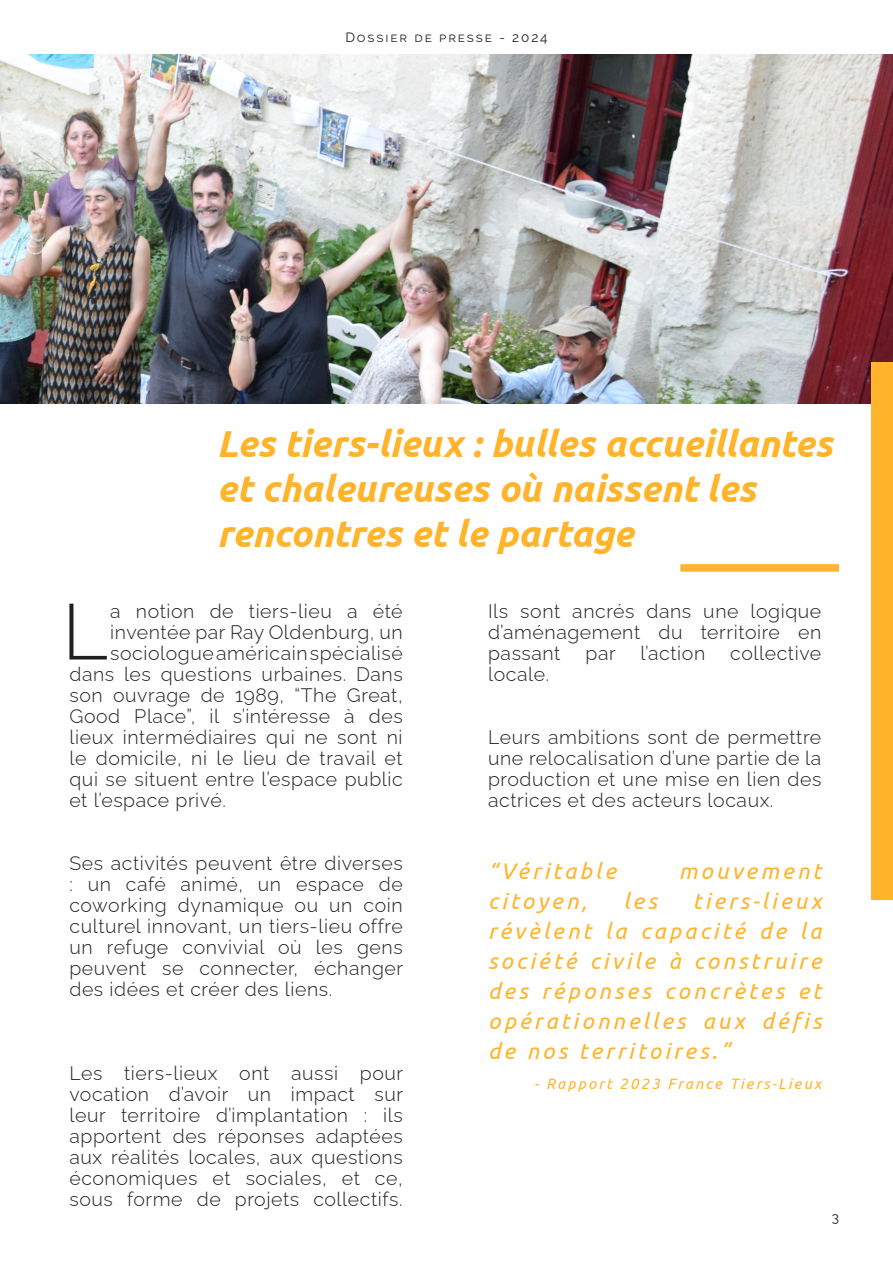
<style>
.page{position:relative;width:893px;height:1263px;background:#fff}
.page>*{position:absolute;margin:0;border:0;box-sizing:border-box;transform-origin:0 0}
.Corps_de_texte{font:100 78.6px "Raleway";color:#231f20}
.Titre_de_page{font:italic 700 37.5px/45px "Ubuntu";color:#ffb42b}
.Citation{font:italic 22.5px/30px "Ubuntu";letter-spacing:.14em;color:#ffb42b;text-align:justify}
.Corps_de_texte-2{font:100 19.5px/21px "Raleway";letter-spacing:.03em;color:#231f20;text-align:justify}
.Source_citation{font:italic 15px "Ubuntu";letter-spacing:.14em;color:#ffb42b}
.t1{font:100 13.5px "Raleway";letter-spacing:.14em;color:#231f20}
</style>
<div class="page">
<div style="left:872px;top:363px;width:21px;height:537px;background:#ffb42b"></div>
<img style="left:0;top:54px;width:893px;height:350px">
<div style="left:680px;top:564px;width:159px;height:8px;background:#ffb42b"></div>
<div style="left:872px;top:363px;width:21px;height:141px;background:#ffb42b"></div>
<p class="t1" style="left:345px;top:27px;width:204px">Dossier de presse - 2024</p>
<p class="Titre_de_page" style="left:217px;top:421px;width:617px">Les tiers-lieux : bulles accueillantes et chaleureuses où naissent les rencontres et le partage</p>
<p class="Corps_de_texte" style="left:62px;top:569px;width:47px">L</p>
<p class="Corps_de_texte-2" style="left:110px;top:598px;width:294px">a notion de tiers-lieu a été</p>
<p class="Corps_de_texte-2" style="left:110px;top:619px;width:294px">inventée par Ray Oldenburg, un</p>
<p class="Corps_de_texte-2" style="left:110px;top:640px;width:294px">sociologue américain spécialisé</p>
<p class="Corps_de_texte-2" style="left:69px;top:661px;width:335px">dans les questions urbaines. Dans</p>
<p class="Corps_de_texte-2" style="left:69px;top:682px;width:335px">son ouvrage de 1989, “The Great,</p>
<p class="Corps_de_texte-2" style="left:69px;top:703px;width:335px">Good Place”, il s’intéresse à des</p>
<p class="Corps_de_texte-2" style="left:69px;top:724px;width:335px">lieux intermédiaires qui ne sont ni</p>
<p class="Corps_de_texte-2" style="left:69px;top:745px;width:335px">le domicile, ni le lieu de travail et</p>
<p class="Corps_de_texte-2" style="left:69px;top:766px;width:335px">qui se situent entre l’espace public</p>
<p class="Corps_de_texte-2" style="left:69px;top:787px;width:158px">et l’espace privé.</p>
<p class="Corps_de_texte-2" style="left:69px;top:850px;width:335px">Ses activités peuvent être diverses : un café animé, un espace de coworking dynamique ou un coin culturel innovant, un tiers-lieu offre un refuge convivial où les gens peuvent se connecter, échanger des idées et créer des liens.</p>
<p class="Corps_de_texte-2" style="left:69px;top:1060px;width:335px">Les tiers-lieux ont aussi pour vocation d’avoir un impact sur leur territoire d’implantation : ils apportent des réponses adaptées aux réalités locales, aux questions économiques et sociales, et ce, sous forme de projets collectifs.</p>
<p class="Corps_de_texte-2" style="left:488px;top:598px;width:335px">Ils sont ancrés dans une logique d’aménagement du territoire en passant</p>
<p class="Corps_de_texte-2" style="left:586px;top:640px;width:32px">par</p>
<p class="Corps_de_texte-2" style="left:640px;top:640px;width:66px">l’action</p>
<p class="Corps_de_texte-2" style="left:730px;top:640px;width:93px">collective</p>
<p class="Corps_de_texte-2" style="left:488px;top:661px;width:63px">locale.</p>
<p class="Corps_de_texte-2" style="left:488px;top:724px;width:335px">Leurs ambitions sont de permettre une relocalisation d’une partie de la production et une mise en lien des actrices et des acteurs locaux.</p>
<p class="Citation" style="left:488px;top:855px;width:130px">“Véritable</p>
<p class="Citation" style="left:679px;top:855px;width:144px">mouvement</p>
<p class="Citation" style="left:488px;top:885px;width:101px">citoyen,</p>
<p class="Citation" style="left:623px;top:885px;width:35px">les</p>
<p class="Citation" style="left:488px;top:885px;width:335px;text-indent:205px">tiers-lieux révèlent la capacité de la société civile à construire des réponses concrètes et opérationnelles aux défis de nos territoires.”</p>
<p class="Source_citation" style="left:534px;top:1074px;width:289px">- Rapport 2023 France Tiers-Lieux</p>
<p class="t1" style="left:832px;top:1206px;width:9px">3</p>
</div>
